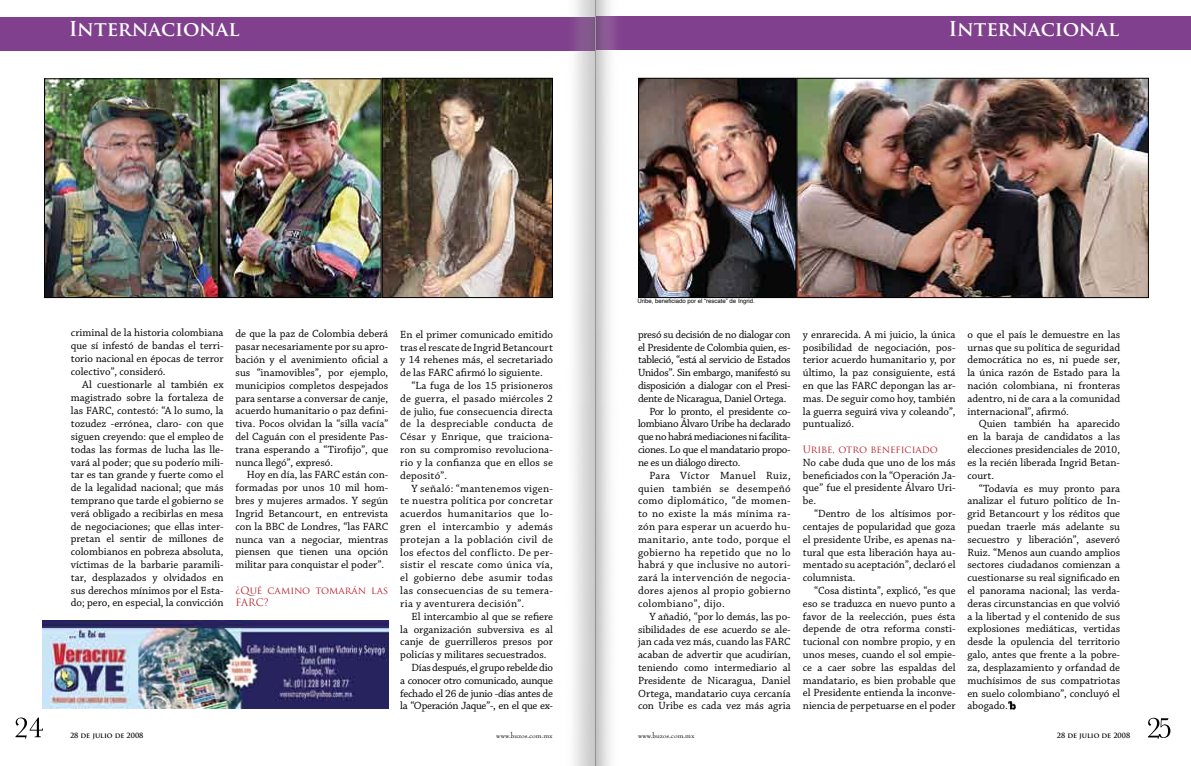
<style>
.page{position:relative;width:1191px;height:766px;background:#fff}
.page>*{position:absolute;margin:0;border:0;box-sizing:border-box;transform-origin:0 0}
.t1{font:700 20px "Trajan Pro";color:#fff}
.t2{font:11px/12.8px "Chaparral Pro";color:#000;text-align:justify}
.t3{font:11px "Chaparral Pro";letter-spacing:-.025em;color:#000}
.t4{font:11px "Chaparral Pro";letter-spacing:.03em;color:#000}
.t5{font:11px "Chaparral Pro";letter-spacing:.025em;color:#000}
.t6{font:10px/12.8px "Trajan Pro";color:#b8292f}
.t7{font:8px "Bernhard Modern Std";color:#000}
.t8{font:700 7px "Trajan Pro";color:#000}
.t9{font:6px "Helvetica";color:#000}
</style>
<div class="page">
<div style="left:0;top:17px;width:594px;height:34px;background:#80408d"></div>
<img style="left:574px;top:0;width:36px;height:765px">
<div style="left:596px;top:16px;width:595px;height:34px;background:#80408d"></div>
<svg style="left:1148px;top:717px;width:22px;height:21px"></svg>
<svg style="left:16px;top:717px;width:27px;height:21px"></svg>
<img style="left:43px;top:620px;width:345px;height:88px">
<img style="left:640px;top:80px;width:506px;height:216px">
<div style="left:796px;top:78px;width:352px;height:220px;border:1px solid #000"></div>
<img style="left:46px;top:80px;width:505px;height:216px">
<div style="left:44px;top:78px;width:175px;height:220px;border:1px solid #000"></div>
<div style="left:219px;top:78px;width:163px;height:220px;border:1px solid #000"></div>
<div style="left:382px;top:78px;width:171px;height:220px;border:1px solid #000"></div>
<div style="left:638px;top:78px;width:158px;height:220px;border:1px solid #000"></div>
<svg style="left:1008px;top:701px;width:7px;height:8px"></svg>
<h1 class="t1" style="left:69px;top:16px;width:172px">Internacional</h1>
<h1 class="t1" style="left:948px;top:16px;width:172px">Internacional</h1>
<p class="t2" style="left:71px;top:327px;width:154px">criminal de la historia colombiana que sí infestó de bandas el terri&shy;torio nacional en épocas de terror colectivo”, consideró.</p>
<p class="t2" style="left:71px;top:379px;width:154px;text-indent:11px">Al cuestionarle al también ex magistrado sobre la fortaleza de las FARC, contestó: “A lo sumo, la tozudez -errónea, claro- con que siguen creyendo: que el empleo de todas las formas de lucha las lle&shy;vará al poder; que su poderío mili&shy;tar es tan grande y fuerte como el de la legalidad nacional; que más temprano que tarde el gobierno se verá obligado a recibirlas en mesa de negociaciones; que ellas inter&shy;pretan el sentir de millones de colombianos en pobreza absoluta, víctimas de la barbarie paramili&shy;tar, desplazados y olvidados en sus derechos mínimos por el Esta&shy;do; pero, en especial, la convicción</p>
<p class="t2" style="left:236px;top:328px;width:154px">de que la paz de Colombia deberá pasar necesariamente por su apro&shy;bación y el avenimiento oficial a sus “inamovibles”, por ejemplo, municipios completos despejados para sentarse a conversar de canje, acuerdo humanitario o paz defini&shy;tiva. Pocos olvidan la “silla vacía” del Caguán con el presidente Pas&shy;trana esperando a “Tirofijo”, que nunca llegó”, expresó.</p>
<p class="t2" style="left:236px;top:469px;width:154px;text-indent:11px">Hoy en día, las FARC están con&shy;formadas por unos 10 mil hom&shy;bres y mujeres armados. Y según Ingrid Betancourt, en entrevista con la BBC de Londres, “las FARC nunca van a negociar, mientras piensen que tienen una opción militar para conquistar el poder”.</p>
<p class="t6" style="left:235px;top:583px;width:154px">¿Qué camino tomarán las<br>FARC?</p>
<p class="t2" style="left:400px;top:328px;width:154px">En el primer comunicado emitido</p>
<p class="t2" style="left:400px;top:341px;width:154px">tras el rescate de Ingrid Betancourt</p>
<p class="t2" style="left:400px;top:354px;width:154px">y 14 rehenes más, el secretariado</p>
<p class="t2" style="left:400px;top:366px;width:144px">de las FARC afirmó lo siguiente.</p>
<p class="t2" style="left:411px;top:379px;width:143px">“La fuga de los 15 prisioneros</p>
<p class="t2" style="left:400px;top:392px;width:154px">de guerra, el pasado miércoles 2</p>
<p class="t2" style="left:400px;top:405px;width:154px">de julio, fue consecuencia directa</p>
<p class="t2" style="left:400px;top:418px;width:154px">de la despreciable conducta de</p>
<p class="t2" style="left:400px;top:430px;width:154px">César y Enrique, que traiciona-</p>
<p class="t2" style="left:400px;top:443px;width:154px">ron su compromiso revoluciona-</p>
<p class="t2" style="left:400px;top:456px;width:154px">rio y la confianza que en ellos se</p>
<p class="t2" style="left:400px;top:469px;width:48px">depositó”.</p>
<p class="t5" style="left:411px;top:482px;width:143px">Y señaló: “mantenemos vigen-</p>
<p class="t5" style="left:400px;top:494px;width:154px">te nuestra política por concretar</p>
<p class="t5" style="left:400px;top:507px;width:154px">acuerdos humanitarios que lo-</p>
<p class="t5" style="left:400px;top:520px;width:154px">gren el intercambio y además</p>
<p class="t5" style="left:400px;top:533px;width:154px">protejan a la población civil de</p>
<p class="t5" style="left:400px;top:546px;width:154px">los efectos del conflicto. De per-</p>
<p class="t5" style="left:400px;top:558px;width:154px">sistir el rescate como única vía,</p>
<p class="t5" style="left:400px;top:571px;width:154px">el gobierno debe asumir todas</p>
<p class="t5" style="left:400px;top:584px;width:154px">las consecuencias de su temera-</p>
<p class="t5" style="left:400px;top:597px;width:125px">ria y aventurera decisión”.</p>
<p class="t2" style="left:411px;top:610px;width:143px">El intercambio al que se refiere</p>
<p class="t2" style="left:400px;top:623px;width:154px">la organización subversiva es al</p>
<p class="t2" style="left:400px;top:635px;width:154px">canje de guerrilleros presos por</p>
<p class="t2" style="left:400px;top:648px;width:148px">policías y militares secuestrados.</p>
<p class="t3" style="left:411px;top:661px;width:143px">Días después, el grupo rebelde dio</p>
<p class="t3" style="left:400px;top:674px;width:154px">a conocer otro comunicado, aunque</p>
<p class="t3" style="left:400px;top:686px;width:154px">fechado el 26 de junio -días antes de</p>
<p class="t3" style="left:400px;top:699px;width:154px">la “Operación Jaque”-, en el que ex-</p>
<p class="t8" style="left:70px;top:730px;width:75px">28 de julio de 2008</p>
<p class="t7" style="left:496px;top:730px;width:58px">www.buzos.com.mx</p>
<p class="t9" style="left:637px;top:296px;width:119px">Uribe, beneficiado por el “rescate” de Ingrid.</p>
<p class="t3" style="left:638px;top:328px;width:154px">presó su decisión de no dialogar con</p>
<p class="t3" style="left:638px;top:341px;width:154px">el Presidente de Colombia quien, es-</p>
<p class="t3" style="left:638px;top:354px;width:154px">tableció, “está al servicio de Estados</p>
<p class="t3" style="left:638px;top:366px;width:154px">Unidos”. Sin embargo, manifestó su</p>
<p class="t3" style="left:638px;top:379px;width:154px">disposición a dialogar con el Presi-</p>
<p class="t3" style="left:638px;top:392px;width:150px">dente de Nicaragua, Daniel Ortega.</p>
<p class="t3" style="left:649px;top:405px;width:143px">Por lo pronto, el presidente co-</p>
<p class="t3" style="left:638px;top:418px;width:154px">lombiano Álvaro Uribe ha declarado</p>
<p class="t3" style="left:638px;top:430px;width:154px">que no habrá mediaciones ni facilita-</p>
<p class="t3" style="left:638px;top:443px;width:154px">ciones. Lo que el mandatario propo-</p>
<p class="t3" style="left:638px;top:456px;width:104px">ne es un diálogo directo.</p>
<p class="t4" style="left:649px;top:469px;width:143px">Para Víctor Manuel Ruiz,</p>
<p class="t4" style="left:638px;top:482px;width:154px">quien también se desempeñó</p>
<p class="t4" style="left:638px;top:494px;width:154px">como diplomático, “de momen-</p>
<p class="t4" style="left:638px;top:507px;width:154px">to no existe la más mínima ra-</p>
<p class="t4" style="left:638px;top:520px;width:154px">zón para esperar un acuerdo hu-</p>
<p class="t4" style="left:638px;top:533px;width:154px">manitario, ante todo, porque el</p>
<p class="t4" style="left:638px;top:546px;width:154px">gobierno ha repetido que no lo</p>
<p class="t4" style="left:638px;top:558px;width:154px">habrá y que inclusive no autori-</p>
<p class="t4" style="left:638px;top:571px;width:154px">zará la intervención de negocia-</p>
<p class="t4" style="left:638px;top:584px;width:154px">dores ajenos al propio gobierno</p>
<p class="t4" style="left:638px;top:597px;width:88px">colombiano”, dijo.</p>
<p class="t2" style="left:649px;top:610px;width:143px">Y añadió, “por lo demás, las po-</p>
<p class="t2" style="left:638px;top:623px;width:154px">sibilidades de ese acuerdo se ale-</p>
<p class="t2" style="left:638px;top:635px;width:154px">jan cada vez más, cuando las FARC</p>
<p class="t2" style="left:638px;top:648px;width:154px">acaban de advertir que acudirían,</p>
<p class="t2" style="left:638px;top:661px;width:154px">teniendo como intermediario al</p>
<p class="t2" style="left:638px;top:674px;width:154px">Presidente de Nicaragua, Daniel</p>
<p class="t2" style="left:638px;top:687px;width:154px">Ortega, mandatario cuya cercanía</p>
<p class="t2" style="left:638px;top:699px;width:154px">con Uribe es cada vez más agria</p>
<p class="t2" style="left:803px;top:328px;width:154px">y enrarecida. A mi juicio, la única posibilidad de negociación, pos&shy;terior acuerdo humanitario y, por último, la paz consiguiente, está en que las FARC depongan las ar&shy;mas. De seguir como hoy, también la guerra seguirá viva y coleando”, puntualizó.</p>
<p class="t6" style="left:803px;top:443px;width:137px">Uribe, otro beneficiado</p>
<p class="t2" style="left:803px;top:456px;width:154px">No cabe duda que uno de los más beneficiados con la “Operación Ja&shy;que” fue el presidente Álvaro Uri&shy;be.</p>
<p class="t2" style="left:803px;top:507px;width:154px;text-indent:11px">“Dentro de los altísimos por&shy;centajes de popularidad que goza el presidente Uribe, es apenas na&shy;tural que esta liberación haya au&shy;mentado su aceptación”, declaró el columnista.</p>
<p class="t2" style="left:803px;top:584px;width:154px;text-indent:11px">“Cosa distinta”, explicó, “es que eso se traduzca en nuevo punto a favor de la reelección, pues ésta depende de otra reforma consti&shy;tucional con nombre propio, y en unos meses, cuando el sol empie&shy;ce a caer sobre las espaldas del mandatario, es bien probable que el Presidente entienda la inconve&shy;niencia de perpetuarse en el poder</p>
<p class="t2" style="left:967px;top:328px;width:154px">o que el país le demuestre en las urnas que su política de seguridad democrática no es, ni puede ser, la única razón de Estado para la nación colombiana, ni fronteras adentro, ni de cara a la comunidad internacional”, afirmó.</p>
<p class="t2" style="left:967px;top:418px;width:154px;text-indent:11px">Quien también ha aparecido en la baraja de candidatos a las elecciones presidenciales de 2010, es la recién liberada Ingrid Betan&shy;court.</p>
<p class="t2" style="left:967px;top:482px;width:154px;text-indent:11px">“Todavía es muy pronto para analizar el futuro político de In&shy;grid Betancourt y los réditos que puedan traerle más adelante su secuestro y liberación”, aseveró Ruiz. “Menos aun cuando amplios sectores ciudadanos comienzan a cuestionarse su real significado en el panorama nacional; las verda&shy;deras circunstancias en que volvió a la libertad y el contenido de sus explosiones mediáticas, vertidas desde la opulencia del territorio galo, antes que frente a la pobre&shy;za, desplazamiento y orfandad de muchísimos de sus compatriotas en suelo colombiano”, concluyó el abogado.</p>
<p class="t7" style="left:638px;top:730px;width:58px">www.buzos.com.mx</p>
<p class="t8" style="left:1056px;top:730px;width:75px">28 de julio de 2008</p>
</div>
